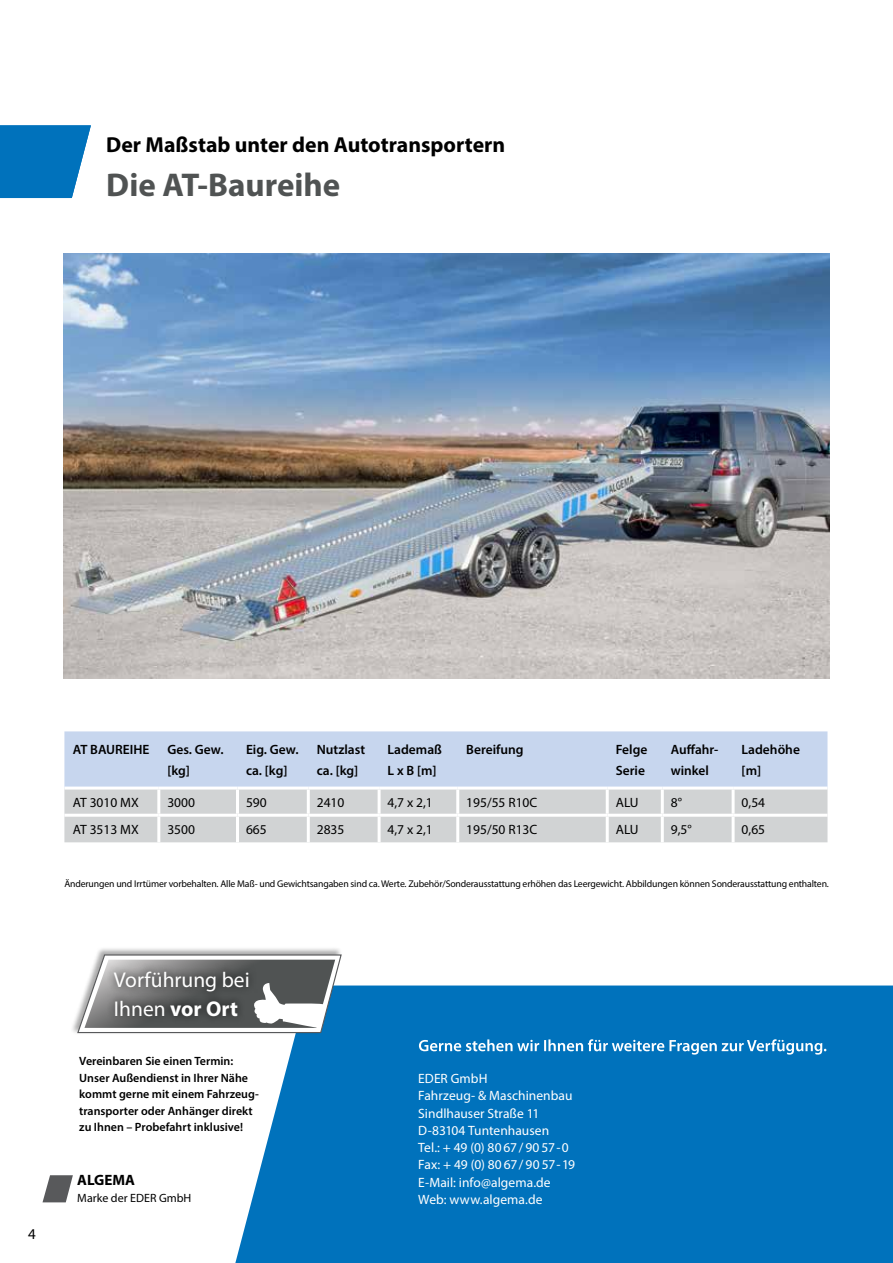
<style>
.page{position:relative;width:893px;height:1263px;background:#fff}
.page>*{position:absolute;margin:0;border:0;box-sizing:border-box;transform-origin:0 0}
.t1{font:700 33px "Myriad Pro";color:#505353}
.t2{font:700 21.75px "Myriad Pro";color:#000}
.t3{font:21.45px/28.5px "Myriad Pro";color:#fff}
.t4{font:700 15px "Myriad Pro";color:#000}
.t5{font:15px "Myriad Pro";color:#000}
.t6{font:13.5px/17.2px "Myriad Pro";letter-spacing:.005em;color:#fff}
.t7{font:600 13.5px/21px "Myriad Pro";color:#000}
.t8{font:13.5px "Myriad Pro";color:#000}
.t9{font:600 12px/16.5px "Myriad Pro";color:#000}
.t10{font:12px "Myriad Pro";color:#000}
.t11{font:9.75px "Myriad Pro";letter-spacing:-.015em;color:#000}
.s1{font-weight:700}
</style>
<div class="page">
<svg style="left:43px;top:1175px;width:30px;height:27px"></svg>
<div style="left:235px;top:985px;width:658px;height:278px;background:#0072bc"></div>
<svg style="left:419px;top:1039px;width:407px;height:15px;background:#4397cd"></svg>
<div style="left:70px;top:947px;width:273px;height:88px;background:#000;opacity:.34"></div>
<svg style="left:76px;top:954px;width:267px;height:80px"></svg>
<svg style="left:64px;top:731px;width:763px;height:111px;background:#ccd5e2"></svg>
<hr style="left:64px;top:786px;width:95px;height:3px;background:#fff">
<hr style="left:159px;top:786px;width:78px;height:3px;background:#fff">
<hr style="left:157px;top:789px;width:3px;height:25px;background:#fff">
<hr style="left:157px;top:817px;width:3px;height:25px;background:#fff">
<hr style="left:237px;top:786px;width:71px;height:3px;background:#fff">
<hr style="left:236px;top:789px;width:3px;height:25px;background:#fff">
<hr style="left:236px;top:817px;width:3px;height:25px;background:#fff">
<hr style="left:308px;top:786px;width:71px;height:3px;background:#fff">
<hr style="left:307px;top:789px;width:3px;height:25px;background:#fff">
<hr style="left:307px;top:817px;width:3px;height:25px;background:#fff">
<hr style="left:379px;top:786px;width:79px;height:3px;background:#fff">
<hr style="left:378px;top:789px;width:3px;height:25px;background:#fff">
<hr style="left:378px;top:817px;width:3px;height:25px;background:#fff">
<hr style="left:458px;top:786px;width:149px;height:3px;background:#fff">
<hr style="left:456px;top:789px;width:3px;height:25px;background:#fff">
<hr style="left:456px;top:817px;width:3px;height:25px;background:#fff">
<hr style="left:607px;top:786px;width:55px;height:3px;background:#fff">
<hr style="left:606px;top:789px;width:3px;height:25px;background:#fff">
<hr style="left:606px;top:817px;width:3px;height:25px;background:#fff">
<hr style="left:662px;top:786px;width:71px;height:3px;background:#fff">
<hr style="left:661px;top:789px;width:3px;height:25px;background:#fff">
<hr style="left:661px;top:817px;width:3px;height:25px;background:#fff">
<hr style="left:733px;top:786px;width:94px;height:3px;background:#fff">
<hr style="left:732px;top:789px;width:3px;height:25px;background:#fff">
<hr style="left:732px;top:817px;width:3px;height:25px;background:#fff">
<hr style="left:64px;top:814px;width:95px;height:3px;background:#fff">
<hr style="left:159px;top:814px;width:78px;height:3px;background:#fff">
<hr style="left:237px;top:814px;width:71px;height:3px;background:#fff">
<hr style="left:308px;top:814px;width:71px;height:3px;background:#fff">
<hr style="left:379px;top:814px;width:79px;height:3px;background:#fff">
<hr style="left:458px;top:814px;width:149px;height:3px;background:#fff">
<hr style="left:607px;top:814px;width:55px;height:3px;background:#fff">
<hr style="left:662px;top:814px;width:71px;height:3px;background:#fff">
<hr style="left:733px;top:814px;width:94px;height:3px;background:#fff">
<svg style="left:0;top:125px;width:91px;height:73px;background:#1a80c3"></svg>
<img style="left:64px;top:253px;width:765px;height:425px">
<h2 class="t2" style="left:106px;top:131px;width:400px">Der Maßstab unter den Autotransportern</h2>
<h1 class="t1" style="left:106px;top:164px;width:236px">Die AT-Baureihe</h1>
<h3 class="t7" style="left:73px;top:739px;width:78px">AT BAUREIHE</h3>
<h3 class="t7" style="left:167px;top:739px;width:58px">Ges. Gew. [kg]</h3>
<h3 class="t7" style="left:246px;top:739px;width:54px">Eig. Gew. ca. [kg]</h3>
<h3 class="t7" style="left:317px;top:739px;width:50px">Nutzlast ca. [kg]</h3>
<h3 class="t7" style="left:388px;top:739px;width:56px">Lademaß<br>L x B [m]</h3>
<h3 class="t7" style="left:466px;top:739px;width:59px">Bereifung</h3>
<h3 class="t7" style="left:616px;top:739px;width:33px">Felge<br>Serie</h3>
<h3 class="t7" style="left:671px;top:739px;width:49px">Auffahr&shy;winkel</h3>
<h3 class="t7" style="left:742px;top:739px;width:60px">Ladehöhe [m]</h3>
<h3 class="t8" style="left:73px;top:794px;width:67px">AT 3010 MX</h3>
<h3 class="t8" style="left:167px;top:794px;width:29px">3000</h3>
<h3 class="t8" style="left:246px;top:794px;width:22px">590</h3>
<h3 class="t8" style="left:317px;top:794px;width:29px">2410</h3>
<h3 class="t8" style="left:388px;top:794px;width:47px">4,7 x 2,1</h3>
<h3 class="t8" style="left:466px;top:794px;width:73px">195/55 R10C</h3>
<h3 class="t8" style="left:616px;top:794px;width:24px">ALU</h3>
<h3 class="t8" style="left:671px;top:794px;width:13px">8°</h3>
<h3 class="t8" style="left:742px;top:794px;width:25px">0,54</h3>
<h3 class="t8" style="left:73px;top:821px;width:67px">AT 3513 MX</h3>
<h3 class="t8" style="left:167px;top:821px;width:29px">3500</h3>
<h3 class="t8" style="left:246px;top:821px;width:22px">665</h3>
<h3 class="t8" style="left:317px;top:821px;width:29px">2835</h3>
<h3 class="t8" style="left:388px;top:821px;width:47px">4,7 x 2,1</h3>
<h3 class="t8" style="left:466px;top:821px;width:73px">195/50 R13C</h3>
<h3 class="t8" style="left:616px;top:821px;width:24px">ALU</h3>
<h3 class="t8" style="left:671px;top:821px;width:22px">9,5°</h3>
<h3 class="t8" style="left:742px;top:821px;width:25px">0,65</h3>
<p class="t11" style="left:64px;top:877px;width:766px">Änderungen und Irrtümer vorbehalten. Alle Maß- und Gewichtsangaben sind ca. Werte. Zubehör/Sonderausstattung erhöhen das Leergewicht. Abbildungen können Sonderausstattung enthalten.</p>
<h3 class="t5" style="left:28px;top:1224px;width:9px">4</h3>
<h3 class="t3" style="left:114px;top:965px;width:137px">Vorführung bei<br>Ihnen <span class="s1">vor Ort</span></h3>
<p class="t9" style="left:79px;top:1052px;width:181px">Vereinbaren Sie einen Termin:<br>Unser Außendienst in Ihrer Nähe kommt gerne mit einem Fahrzeug&shy;transporter oder Anhänger direkt zu Ihnen – Probefahrt inklusive!</p>
<h3 class="t4" style="left:77px;top:1170px;width:59px">ALGEMA</h3>
<p class="t10" style="left:77px;top:1190px;width:116px">Marke der EDER GmbH</p>
<h3 class="t6" style="left:418px;top:1070px;width:158px">EDER GmbH<br>Fahrzeug- &amp; Maschinenbau<br>Sindlhauser Straße 11<br>D-83104 Tuntenhausen<br>Tel.: + 49 (0) 80 67/ 90 57-0<br>Fax: + 49 (0) 80 67/ 90 57-19<br>E-Mail: info@algema.de<br>Web: www.algema.de</h3>
</div>
